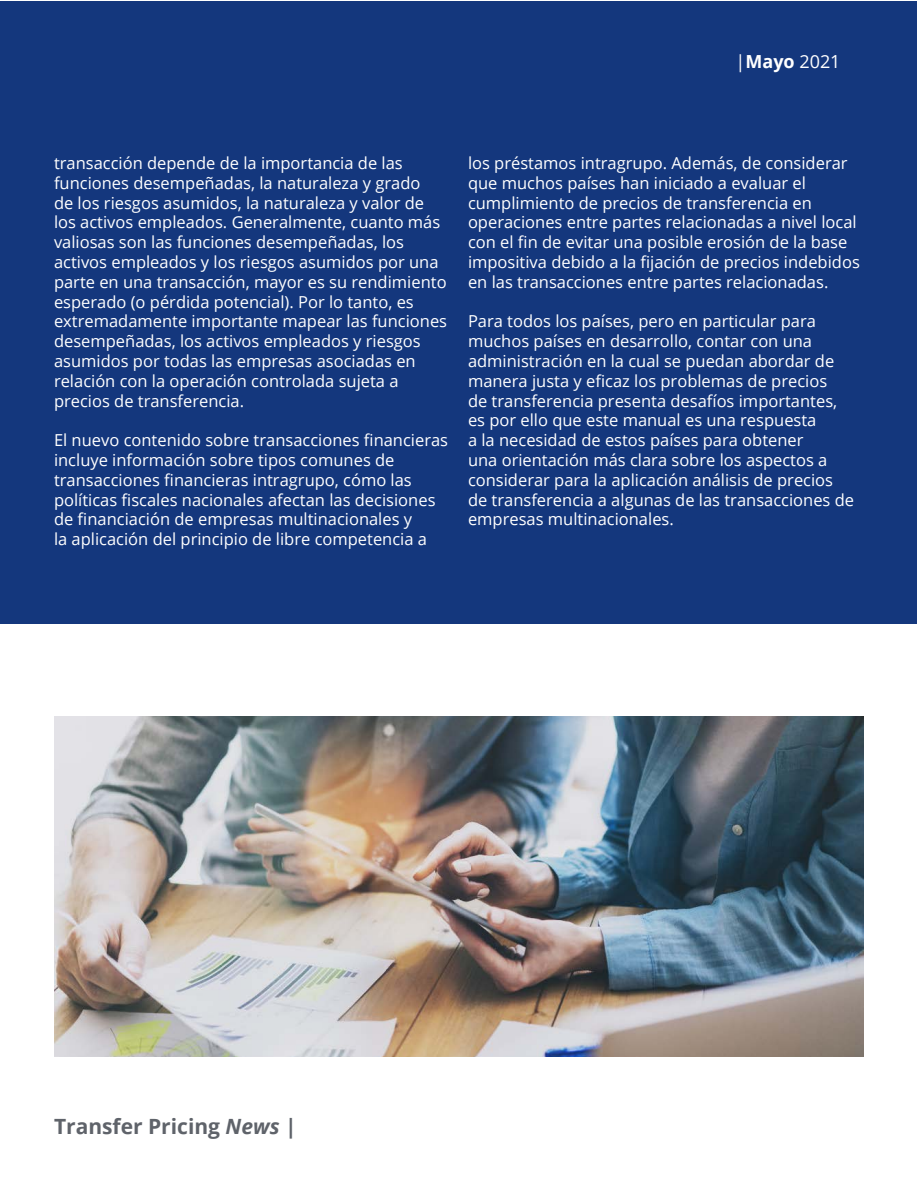
<style>
.page{position:relative;width:918px;height:1188px;background:#fff}
.page>*{position:absolute;margin:0;border:0;box-sizing:border-box;transform-origin:0 0}
.t1{font:700 21px "Open Sans";color:#5f636a}
.t2{font:18px "Open Sans";color:#fff}
.t3{font:16.5px/19.8px "Open Sans";color:#fff}
.s1{font-weight:700}
.s2{font-style:italic}
</style>
<div class="page">
<div style="left:1px;top:1px;width:916px;height:622px;background:#14377d"></div>
<img style="left:54px;top:717px;width:810px;height:340px">
<p class="t2" style="left:736px;top:49px;width:107px">|<span class="s1">Mayo</span> 2021</p>
<p class="t3" style="left:54px;top:153px;width:395px">transacción depende de la importancia de las funciones desempeñadas, la naturaleza y grado<br>de los riesgos asumidos, la naturaleza y valor de los activos empleados. Generalmente, cuanto más valiosas son las funciones desempeñadas, los activos empleados y los riesgos asumidos por una parte en una transacción, mayor es su rendimiento esperado (o pérdida potencial). Por lo tanto, es extremadamente importante mapear las funciones desempeñadas, los activos empleados y riesgos asumidos por todas las empresas asociadas en relación con la operación controlada sujeta a precios de transferencia.</p>
<p class="t3" style="left:54px;top:430px;width:396px">El nuevo contenido sobre transacciones financieras incluye información sobre tipos comunes de transacciones financieras intragrupo, cómo las políticas fiscales nacionales afectan las decisiones de financiación de empresas multinacionales y<br>la aplicación del principio de libre competencia a</p>
<p class="t3" style="left:468px;top:153px;width:393px">los préstamos intragrupo. Además, de considerar que muchos países han iniciado a evaluar el cumplimiento de precios de transferencia en operaciones entre partes relacionadas a nivel local con el fin de evitar una posible erosión de la base impositiva debido a la fijación de precios indebidos en las transacciones entre partes relacionadas.</p>
<p class="t3" style="left:468px;top:311px;width:388px">Para todos los países, pero en particular para muchos países en desarrollo, contar con una administración en la cual se puedan abordar de manera justa y eficaz los problemas de precios<br>de transferencia presenta desafíos importantes, es por ello que este manual es una respuesta<br>a la necesidad de estos países para obtener<br>una orientación más clara sobre los aspectos a considerar para la aplicación análisis de precios de transferencia a algunas de las transacciones de empresas multinacionales.</p>
<p class="t1" style="left:54px;top:1112px;width:244px">Transfer Pricing <span class="s2">News |</span></p>
</div>
